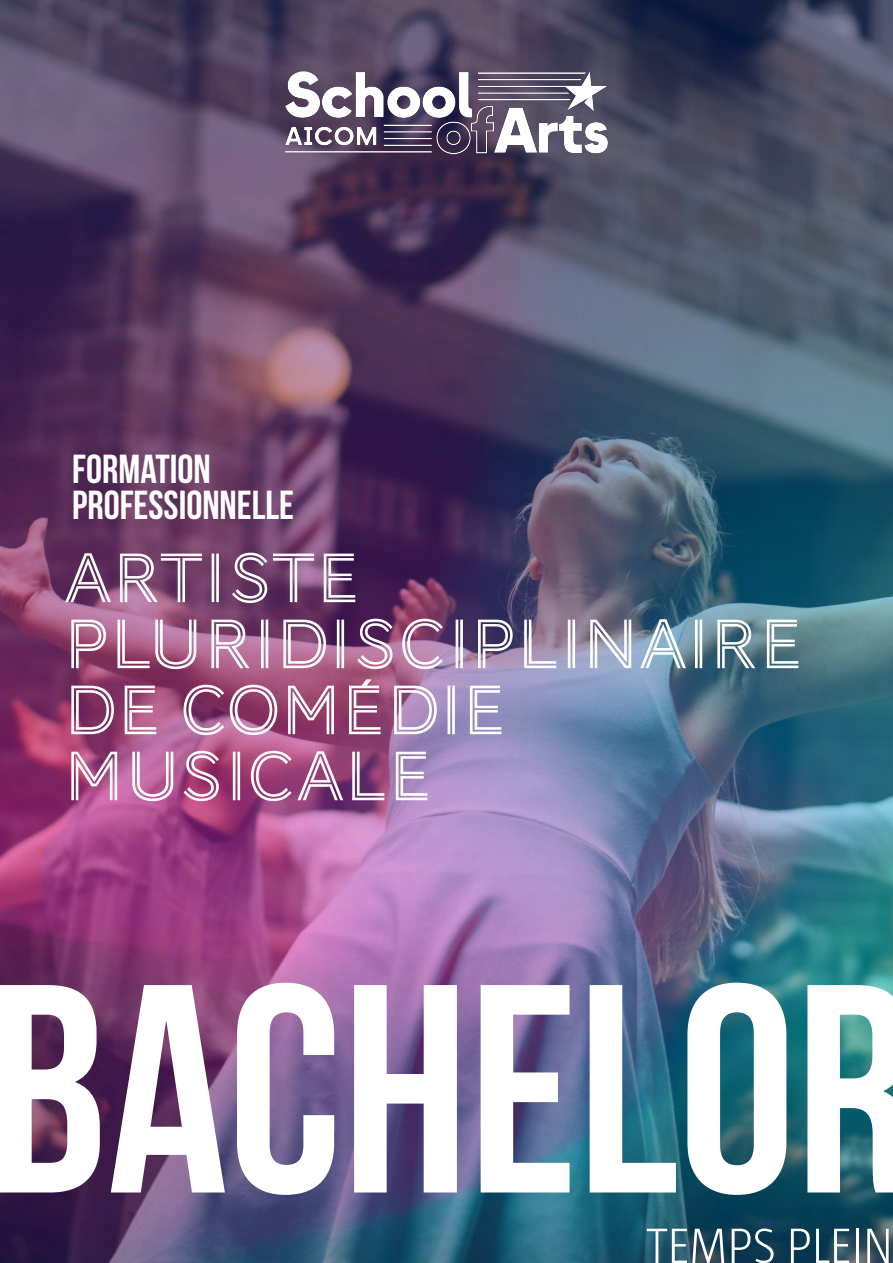
<style>
.page{position:relative;width:893px;height:1263px;background:#fff}
.page>*{position:absolute;margin:0;border:0;box-sizing:border-box;transform-origin:0 0}
.t1{font:296.25px "Bebas Neue";color:#fff}
.t2{font:72px/66px "AW Conqueror Inline";color:#fff}
.t3{font:300 50.85px "Taz";color:#fff}
.t4{font:40.5px/36px "Bebas Neue";color:#fff}
</style>
<div class="page">
<img style="left:0;top:0;width:893px;height:1263px">
<img style="left:283px;top:69px;width:326px;height:86px">
<p class="t4" style="left:72px;top:450px;width:223px">FORMATION<br>PROFESSIONNELLE</p>
<p class="t2" style="left:64px;top:549px;width:742px">ARTISTE<br>PLURIDISCIPLINAIRE<br>DE COMÉDIE<br>MUSICALE</p>
<h1 class="t1" style="left:-13px;top:928px;width:929px">BACHELOR</h1>
<p class="t3" style="left:646px;top:1217px;width:248px">TEMPS PLEIN</p>
</div>
